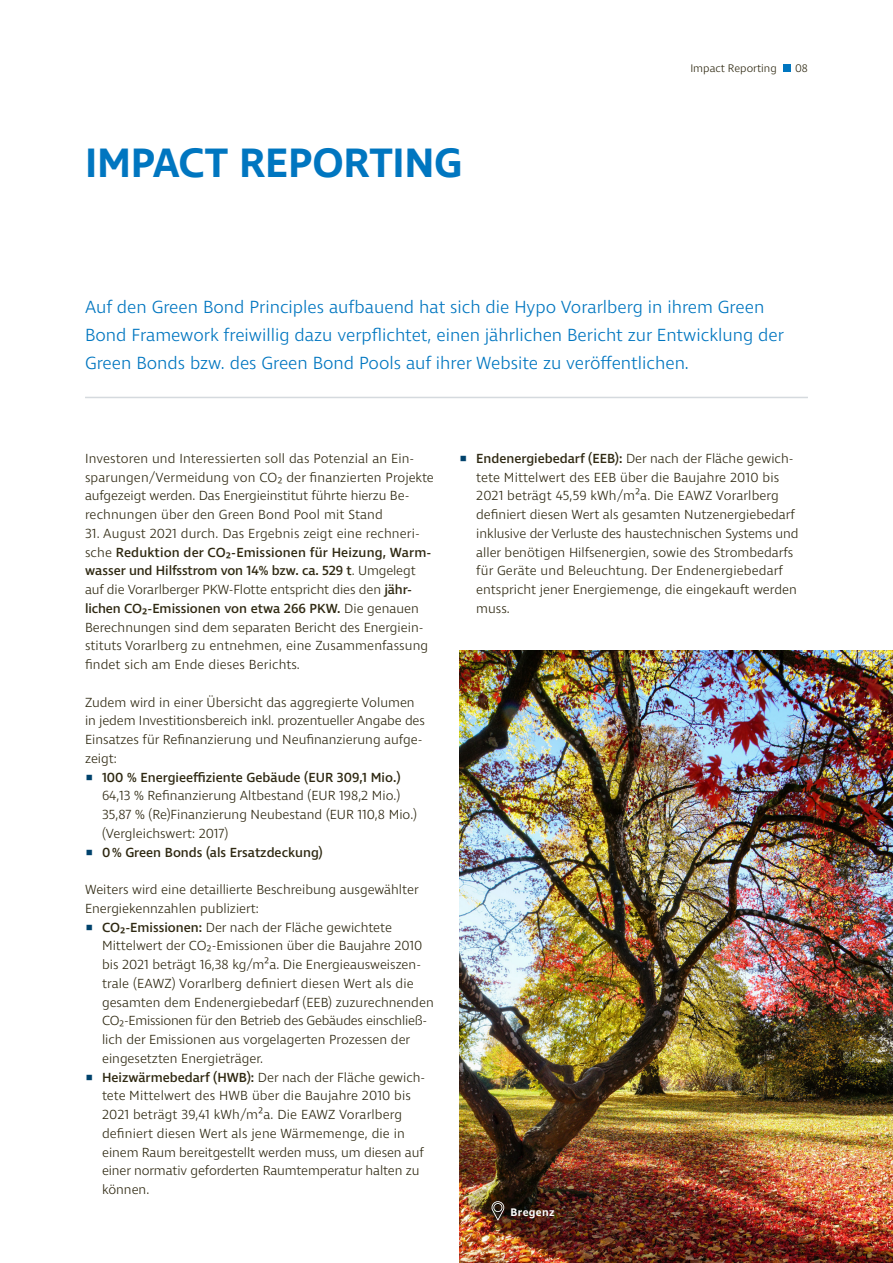
<style>
.page{position:relative;width:893px;height:1263px;background:#fff}
.page>*{position:absolute;margin:0;border:0;box-sizing:border-box;transform-origin:0 0}
.NB_Headline3_28pt_Se{font:600 42px "Ingra";letter-spacing:-.005em;color:#0076c0}
.NB_Subheadline_12pt{font:300 18px/28.2px "Ingra";color:#0076c0}
.NB_Fliesstext_9pt{font:300 13.5px/18.8px "Ingra";color:#2f2912}
.t1{font:500 13.5px "Ingra";color:#2f2912}
.t2{font:300 11.25px "Ingra";color:#2f2912}
.NB_Verortung_7_5pt{font:600 11.25px "Ingra";letter-spacing:.03em;color:#fff}
.s1{font-weight:500}
.s2{color:#00426c}
.s3{font-weight:300;color:#00426c}
</style>
<div class="page">
<hr style="left:85px;top:397px;width:723px;height:1px;background:#d5dade">
<img style="left:459px;top:650px;width:434px;height:613px">
<svg style="left:491px;top:1201px;width:13px;height:19px"></svg>
<div style="left:783px;top:64px;width:8px;height:8px;background:#0076c0"></div>
<p class="NB_Headline3_28pt_Se" style="left:85px;top:137px;width:379px">IMPACT REPORTING</p>
<p class="t2" style="left:690px;top:61px;width:88px">Impact Reporting</p>
<p class="t2" style="left:795px;top:61px;width:14px">08</p>
<p class="NB_Subheadline_12pt" style="left:85px;top:294px;width:700px">Auf den Green Bond Principles aufbauend hat sich die Hypo Vorarlberg in ihrem Green<br>Bond Framework freiwillig dazu verpflichtet, einen jährlichen Bericht zur Entwicklung der<br>Green Bonds bzw. des Green Bond Pools auf ihrer Website zu veröffentlichen.</p>
<p class="NB_Fliesstext_9pt" style="left:85px;top:450px;width:350px">Investoren und Interessierten soll das Potenzial an Ein&shy;sparungen/Vermeidung von CO2 der finanzierten Projekte aufgezeigt werden. Das Energieinstitut führte hierzu Be&shy;rechnungen über den Green Bond Pool mit Stand</p>
<p class="NB_Fliesstext_9pt" style="left:85px;top:525px;width:348px">31. August 2021 durch. Das Ergebnis zeigt eine rechneri&shy;sche <span class="s1">Reduktion der CO2-Emissionen für Heizung, Warm&shy;wasser und Hilfsstrom von 14% bzw. ca. 529 t</span>. Umgelegt auf die Vorarlberger PKW-Flotte entspricht dies den <span class="s1">jähr&shy;lichen CO2-Emissionen von etwa 266 PKW.</span> Die genauen Berechnungen sind dem separaten Bericht des Energiein&shy;stituts Vorarlberg zu entnehmen, eine Zusammenfassung findet sich am Ende dieses Berichts.</p>
<p class="NB_Fliesstext_9pt" style="left:85px;top:693px;width:341px">Zudem wird in einer Übersicht das aggregierte Volumen in jedem Investitionsbereich inkl. prozentueller Angabe des Einsatzes für Refinanzierung und Neufinanzierung aufge&shy;zeigt:</p>
<p class="NB_Fliesstext_9pt" style="left:102px;top:768px;width:317px;text-indent:-17px"><span class="s2">▪</span> <span class="s1">100 % Energieeffiziente Gebäude (EUR 309,1 Mio.)<br></span>64,13 % Refinanzierung Altbestand (EUR 198,2 Mio.)<br>35,87 % (Re)Finanzierung Neubestand (EUR 110,8 Mio.) (Vergleichswert: 2017)</p>
<p class="t1" style="left:85px;top:844px;width:239px"><span class="s3">▪</span> 0% Green Bonds (als Ersatzdeckung)</p>
<p class="NB_Fliesstext_9pt" style="left:85px;top:881px;width:335px">Weiters wird eine detaillierte Beschreibung ausgewählter<br>Energiekennzahlen publiziert:</p>
<p class="NB_Fliesstext_9pt" style="left:102px;top:918px;width:333px;text-indent:-17px"><span class="s2">▪</span> <span class="s1">CO2-Emissionen:</span> Der nach der Fläche gewichtete Mittelwert der CO2-Emissionen über die Baujahre 2010 bis 2021 beträgt 16,38 kg/m2a. Die Energieausweiszen&shy;trale (EAWZ) Vorarlberg definiert diesen Wert als die gesamten dem Endenergiebedarf (EEB) zuzurechnenden CO2-Emissionen für den Betrieb des Gebäudes einschließ&shy;lich der Emissionen aus vorgelagerten Prozessen der eingesetzten Energieträger.</p>
<p class="NB_Fliesstext_9pt" style="left:102px;top:1068px;width:325px;text-indent:-17px"><span class="s2">▪</span> <span class="s1">Heizwärmebedarf (HWB):</span> Der nach der Fläche gewich&shy;tete Mittelwert des HWB über die Baujahre 2010 bis 2021 beträgt 39,41 kWh/m2a. Die EAWZ Vorarlberg definiert diesen Wert als jene Wärmemenge, die in einem Raum bereitgestellt werden muss, um diesen auf einer normativ geforderten Raumtemperatur halten zu können.</p>
<p class="NB_Fliesstext_9pt" style="left:476px;top:450px;width:324px;text-indent:-17px"><span class="s2">▪</span> <span class="s1">Endenergiebedarf (EEB):</span> Der nach der Fläche gewich&shy;tete Mittelwert des EEB über die Baujahre 2010 bis 2021 beträgt 45,59 kWh/m2a. Die EAWZ Vorarlberg definiert diesen Wert als gesamten Nutzenergiebedarf inklusive der Verluste des haustechnischen Systems und aller benötigen Hilfsenergien, sowie des Strombedarfs für Geräte und Beleuchtung. Der Endenergiebedarf entspricht jener Energiemenge, die eingekauft werden muss.</p>
<p class="NB_Verortung_7_5pt" style="left:511px;top:1205px;width:46px">Bregenz</p>
</div>
